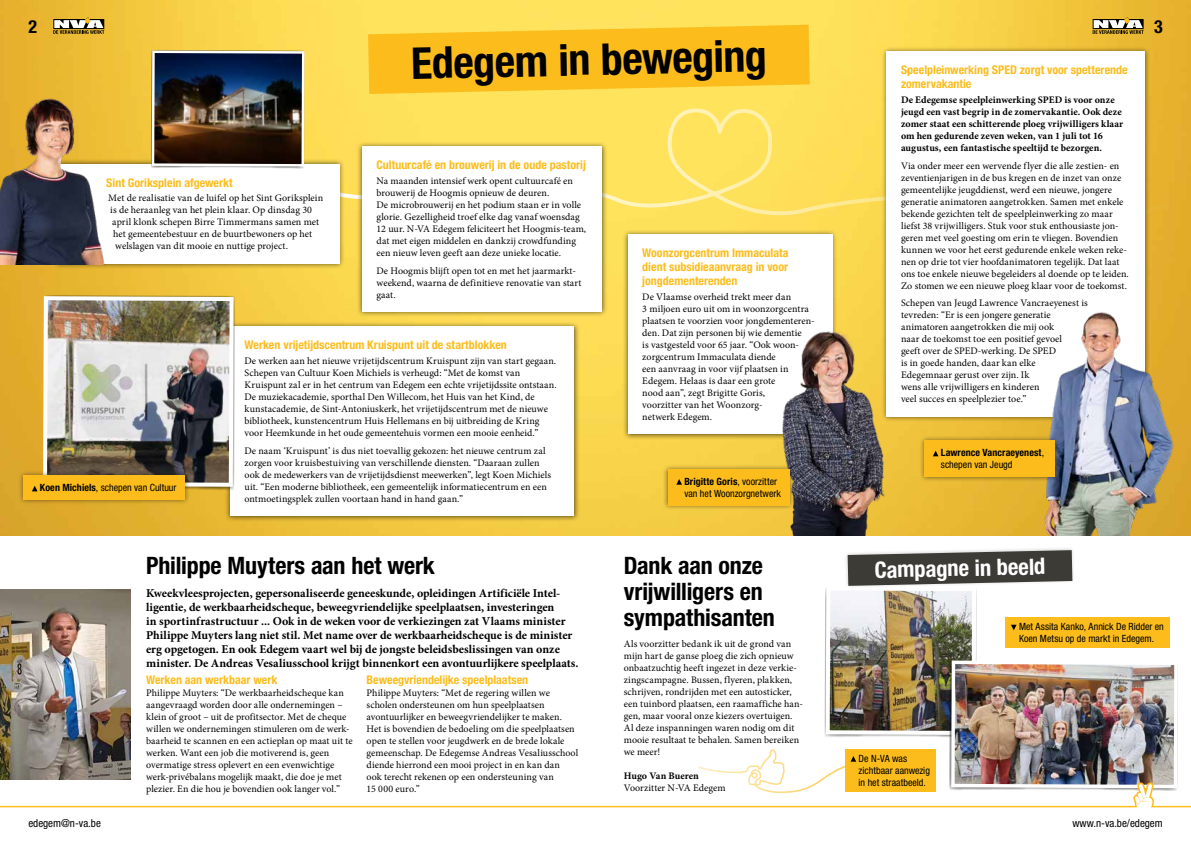
<style>
.page{position:relative;width:1191px;height:842px;background:#fff}
.page>*{position:absolute;margin:0;border:0;box-sizing:border-box;transform-origin:0 0}
.t1{font:700 condensed 43.9px "Helvetica Neue LT Std";color:#000}
.t2{font:700 condensed 24px/26px "Helvetica Neue LT Std";letter-spacing:-.005em;color:#000}
.t3{font:700 condensed 22.7px "Helvetica Neue LT Std";color:#fff}
.t4{font:700 condensed 18px "Helvetica Neue LT Std";color:#000}
.t5{font:700 12px/14px "Minion Pro";letter-spacing:-.005em;color:#000}
.t6{font:700 condensed 12px/14px "Helvetica Neue LT Std";color:#fcbd1c}
.t7{font:condensed 11px "Helvetica Neue LT Std";color:#000}
.t8{font:10px/12px "Minion Pro";color:#000}
.t9{font:700 10px/12px "Minion Pro";color:#000}
.t10{font:condensed 10px/12px "Helvetica Neue LT Std";color:#000}
.t11{font:700 condensed 10px/12px "Helvetica Neue LT Std";letter-spacing:.005em;color:#000}
.s1{font-weight:700}
.s2{font-weight:400}
</style>
<div class="page">
<img style="left:0;top:0;width:1191px;height:536px">
<svg style="left:306px;top:108px;width:876px;height:113px;background:#fcdd5a"></svg>
<svg style="left:368px;top:25px;width:442px;height:69px;background:#fcc224"></svg>
<div style="left:52px;top:158px;width:293px;height:111px;background:#000;opacity:.6"></div>
<div style="left:58px;top:164px;width:281px;height:100px;background:#fff"></div>
<div style="left:225px;top:321px;width:355px;height:201px;background:#000;opacity:.6"></div>
<div style="left:230px;top:327px;width:344px;height:189px;background:#fff"></div>
<div style="left:881px;top:46px;width:269px;height:376px;background:#000;opacity:.6"></div>
<div style="left:887px;top:51px;width:257px;height:366px;background:#fff"></div>
<div style="left:622px;top:229px;width:216px;height:211px;background:#000;opacity:.6"></div>
<div style="left:628px;top:235px;width:204px;height:199px;background:#fff"></div>
<div style="left:357px;top:141px;width:251px;height:176px;background:#000;opacity:.6"></div>
<div style="left:362px;top:147px;width:240px;height:165px;background:#fff"></div>
<img style="left:150px;top:49px;width:156px;height:120px">
<div style="left:18px;top:471px;width:172px;height:34px;background:#000;opacity:.5"></div>
<div style="left:23px;top:476px;width:162px;height:24px;background:#fcbd1c"></div>
<img style="left:32px;top:294px;width:204px;height:197px">
<img style="left:1007px;top:291px;width:184px;height:245px">
<img style="left:754px;top:285px;width:164px;height:251px">
<div style="left:919px;top:435px;width:141px;height:47px;background:#000;opacity:.5"></div>
<div style="left:924px;top:441px;width:130px;height:36px;background:#fcbd1c"></div>
<svg style="left:933px;top:451px;width:5px;height:5px"></svg>
<div style="left:662px;top:464px;width:133px;height:46px;background:#000;opacity:.5"></div>
<div style="left:668px;top:469px;width:121px;height:36px;background:#fcbd1c"></div>
<svg style="left:676px;top:479px;width:6px;height:6px"></svg>
<img style="left:0;top:67px;width:166px;height:197px">
<img style="left:0;top:548px;width:1191px;height:259px">
<svg style="left:53px;top:17px;width:51px;height:17px"></svg>
<svg style="left:1092px;top:17px;width:51px;height:17px"></svg>
<h3 class="t4" style="left:28px;top:15px;width:10px">2</h3>
<h3 class="t4" style="left:1154px;top:15px;width:10px">3</h3>
<h1 class="t1" style="left:411px;top:36px;width:357px;rotate:-1deg">Edegem in beweging</h1>
<p class="t6" style="left:106px;top:175px;width:128px">Sint Goriksplein afgewerkt</p>
<p class="t8" style="left:108px;top:192px;width:216px">Met de realisatie van de luifel op het Sint Goriksplein</p>
<p class="t8" style="left:110px;top:204px;width:203px">is de heraanleg van het plein klaar. Op dinsdag 30</p>
<p class="t8" style="left:112px;top:216px;width:208px">april klonk schepen Birre Timmermans samen met</p>
<p class="t8" style="left:113px;top:228px;width:200px">het gemeentebestuur en de buurtbewoners op het</p>
<p class="t8" style="left:115px;top:240px;width:174px">welslagen van dit mooie en nuttige project.</p>
<p class="t6" style="left:376px;top:158px;width:211px">Cultuurcafé en brouwerij in de oude pastorij</p>
<p class="t8" style="left:376px;top:175px;width:211px">Na maanden intensief werk opent cultuurcafé en brouwerij de Hoogmis opnieuw de deuren.<br>De microbrouwerij en het podium staan er in volle glorie. Gezelligheid troef elke dag vanaf woensdag 12 uur. N-VA Edegem feliciteert het Hoogmis-team, dat met eigen middelen en dankzij crowdfunding een nieuw leven geeft aan deze unieke locatie.</p>
<p class="t8" style="left:376px;top:265px;width:206px">De Hoogmis blijft open tot en met het jaarmarkt&shy;weekend, waarna de definitieve renovatie van start gaat.</p>
<p class="t10" style="left:40px;top:482px;width:138px"><span class="s1">Koen Michiels</span>, schepen van Cultuur</p>
<p class="t6" style="left:244px;top:338px;width:264px">Werken vrijetijdscentrum Kruispunt uit de startblokken</p>
<p class="t8" style="left:244px;top:355px;width:313px">De werken aan het nieuwe vrijetijdscentrum Kruispunt zijn van start gegaan.<br>Schepen van Cultuur Koen Michiels is verheugd: “Met de komst van Kruispunt zal er in het centrum van Edegem een echte vrijetijdssite ontstaan.<br>De muziekacademie, sporthal Den Willecom, het Huis van het Kind, de kunstacademie, de Sint-Antoniuskerk, het vrijetijdscentrum met de nieuwe bibliotheek, kunstencentrum Huis Hellemans en bij uitbreiding de Kring voor Heemkunde in het oude gemeentehuis vormen een mooie eenheid.”</p>
<p class="t8" style="left:244px;top:445px;width:308px">De naam ‘Kruispunt’ is dus niet toevallig gekozen: het nieuwe centrum zal zorgen voor kruisbestuiving van verschillende diensten. “Daaraan zullen ook de medewerkers van de vrijetijdsdienst meewerken”, legt Koen Michiels uit. “Een moderne bibliotheek, een gemeentelijk informatiecentrum en een ontmoetingsplek zullen voortaan hand in hand gaan.”</p>
<h2 class="t2" style="left:146px;top:552px;width:290px">Philippe Muyters aan het werk</h2>
<p class="t5" style="left:146px;top:586px;width:434px">Kweekvleesprojecten, gepersonaliseerde geneeskunde, opleidingen Artificiële Intel&shy;ligentie, de werkbaarheidscheque, beweegvriendelijke speelplaatsen, investeringen<br>in sportinfrastructuur ... Ook in de weken voor de verkiezingen zat Vlaams minister Philippe Muyters lang niet stil. Met name over de werkbaarheidscheque is de minister erg opgetogen. En ook Edegem vaart wel bij de jongste beleidsbeslissingen van onze minister. De Andreas Vesaliusschool krijgt binnenkort een avontuurlijkere speelplaats.</p>
<p class="t6" style="left:146px;top:673px;width:133px">Werken aan werkbaar werk</p>
<p class="t8" style="left:146px;top:687px;width:208px">Philippe Muyters: “De werkbaarheidscheque kan aangevraagd worden door alle ondernemingen – klein of groot – uit de profitsector. Met de cheque willen we ondernemingen stimuleren om de werk&shy;baarheid te scannen en een actieplan op maat uit te werken. Want een job die motiverend is, geen overmatige stress oplevert en een evenwichtige werk-privébalans mogelijk maakt, die doe je met plezier. En die hou je bovendien ook langer vol.”</p>
<p class="t6" style="left:367px;top:673px;width:163px">Beweegvriendelijke speelplaatsen</p>
<p class="t8" style="left:367px;top:687px;width:213px">Philippe Muyters: “Met de regering willen we scholen ondersteunen om hun speelplaatsen avontuurlijker en beweegvriendelijker te maken.<br>Het is bovendien de bedoeling om die speelplaatsen open te stellen voor jeugdwerk en de brede lokale gemeenschap. De Edegemse Andreas Vesaliusschool diende hierrond een mooi project in en kan dan<br>ook terecht rekenen op een ondersteuning van<br>15 000 euro.”</p>
<p class="t6" style="left:642px;top:246px;width:148px;text-align:justify">Woonzorgcentrum Immaculata dient subsidieaanvraag in voor jongdementerenden</p>
<p class="t8" style="left:642px;top:291px;width:174px">De Vlaamse overheid trekt meer dan<br>3 miljoen euro uit om in woonzorgcentra plaatsen te voorzien voor jongdementeren&shy;den. Dat zijn personen bij wie dementie<br>is vastgesteld voor 65 jaar. “Ook woon&shy;zorgcentrum Immaculata diende<br>een aanvraag in voor vijf plaatsen in Edegem. Helaas is daar een grote<br>nood aan”, zegt Brigitte Goris,<br>voorzitter van het Woonzorg-<br>netwerk Edegem.</p>
<p class="t10" style="left:684px;top:475px;width:98px"><span class="s1">Brigitte Goris</span>, voorzitter van het Woonzorgnetwerk</p>
<h2 class="t2" style="left:624px;top:552px;width:153px">Dank aan onze vrijwilligers en sympathisanten</h2>
<p class="t8" style="left:624px;top:637px;width:181px">Als voorzitter bedank ik uit de grond van mijn hart de ganse ploeg die zich opnieuw onbaatzuchtig heeft ingezet in deze verkie&shy;zingscampagne. Bussen, flyeren, plakken, schrijven, rondrijden met een autosticker, een tuinbord plaatsen, een raamaffiche han&shy;gen, maar vooral onze kiezers overtuigen.<br>Al deze inspanningen waren nodig om dit mooie resultaat te behalen. Samen bereiken we meer!</p>
<p class="t9" style="left:624px;top:769px;width:76px">Hugo Van Bueren</p>
<p class="t8" style="left:624px;top:781px;width:103px">Voorzitter N-VA Edegem</p>
<p class="t6" style="left:901px;top:63px;width:228px">Speelpleinwerking SPED zorgt voor spetterende zomervakantie</p>
<p class="t9" style="left:901px;top:94px;width:224px">De Edegemse speelpleinwerking SPED is voor onze jeugd een vast begrip in de zomervakantie. Ook deze zomer staat een schitterende ploeg vrijwilligers klaar om hen gedurende zeven weken, van 1 juli tot 16 augustus, een fantastische speeltijd te bezorgen.</p>
<p class="t8" style="left:901px;top:160px;width:229px">Via onder meer een wervende flyer die alle zestien- en zeventienjarigen in de bus kregen en de inzet van onze gemeentelijke jeugddienst, werd een nieuwe, jongere generatie animatoren aangetrokken. Samen met enkele bekende gezichten telt de speelpleinwerking zo maar liefst 38 vrijwilligers. Stuk voor stuk enthousiaste jon&shy;geren met veel goesting om erin te vliegen. Bovendien kunnen we voor het eerst gedurende enkele weken reke&shy;nen op drie tot vier hoofdanimatoren tegelijk. Dat laat ons toe enkele nieuwe begeleiders al doende op te leiden.<br>Zo stomen we een nieuwe ploeg klaar voor de toekomst.</p>
<p class="t8" style="left:901px;top:297px;width:188px">Schepen van Jeugd Lawrence Vancraeyenest is tevreden: “Er is een jongere generatie animatoren aangetrokken die mij ook<br>naar de toekomst toe een positief gevoel<br>geeft over de SPED-werking. De SPED<br>is in goede handen, daar kan elke Edegemnaar gerust over zijn. Ik<br>wens alle vrijwilligers en kinderen<br>veel succes en speelplezier toe.”</p>
<p class="t11" style="left:941px;top:447px;width:105px">Lawrence Vancraeyenest<span class="s2">, schepen van Jeugd</span></p>
<h3 class="t3" style="left:874px;top:556px;width:172px;rotate:-1deg">Campagne in beeld</h3>
<p class="t10" style="left:858px;top:752px;width:73px">De N-VA was zichtbaar aanwezig in het straatbeeld.</p>
<p class="t10" style="left:1019px;top:621px;width:146px">Met Assita Kanko, Annick De Ridder en<br>Koen Metsu op de markt in Edegem.</p>
<p class="t7" style="left:28px;top:817px;width:74px">edegem@n-va.be</p>
<p class="t7" style="left:1072px;top:817px;width:92px">www.n-va.be/edegem</p>
</div>
